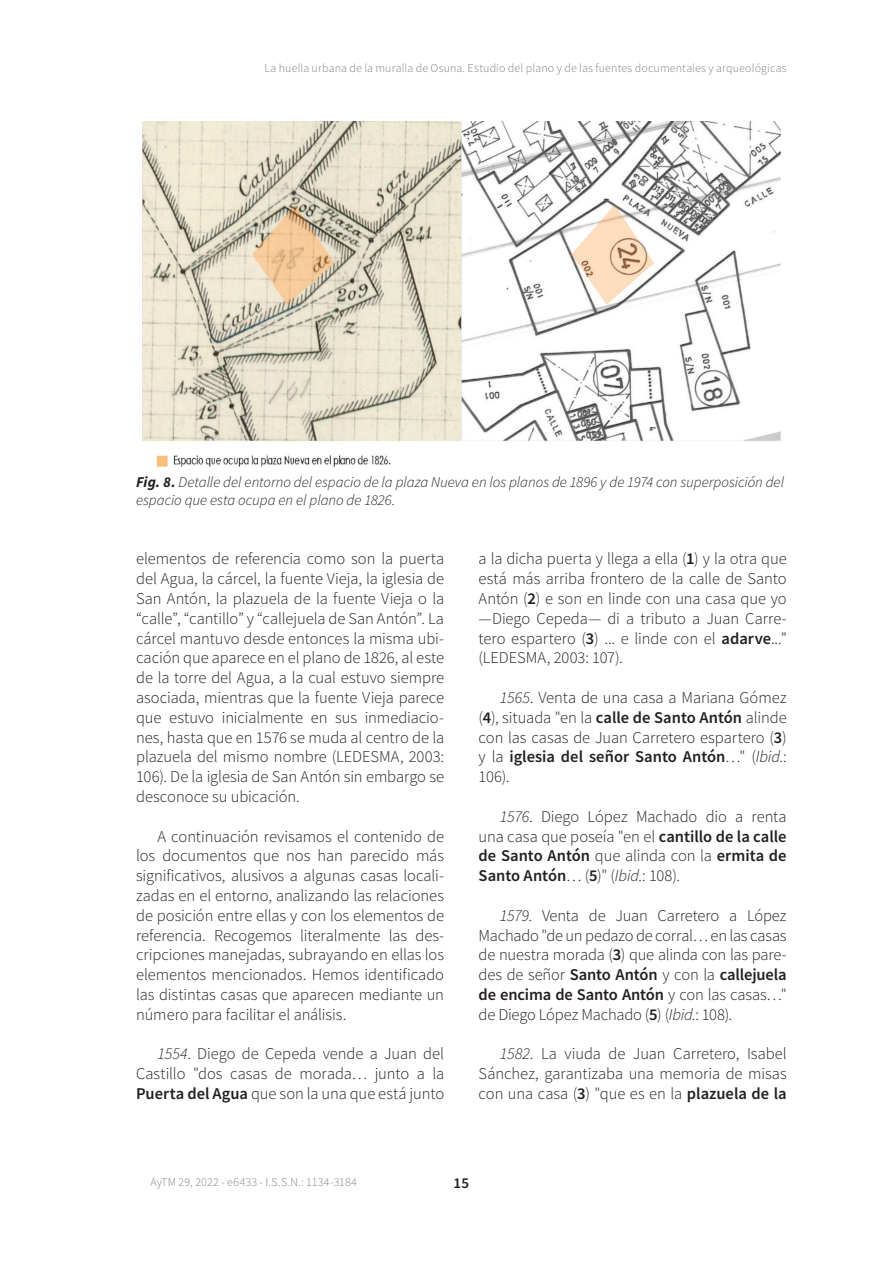
<style>
.page{position:relative;width:893px;height:1263px;background:#fff}
.page>*{position:absolute;margin:0;border:0;box-sizing:border-box;transform-origin:0 0}
.TX{font:300 16.5px/19.8px "Source Sans Pro";letter-spacing:-.005em;color:#231f20;text-align:justify}
.FC{font:italic 300 15px/18px "Source Sans Pro";color:#231f20}
.t1{font:600 15px "Source Sans Pro";color:#231f20}
.t2{font:300 12px "Source Sans Pro";letter-spacing:.01em;color:#808285}
.s1{font-weight:700}
.s2{font-style:italic}
.s3{font-weight:600}
</style>
<div class="page">
<img style="left:142px;top:121px;width:638px;height:345px">
<p class="t2" style="left:265px;top:61px;width:524px">La huella urbana de la muralla de Osuna. Estudio del plano y de las fuentes documentales y arqueológicas</p>
<p class="FC" style="left:136px;top:473px;width:650px"><span class="s1">Fig. 8.</span> Detalle del entorno del espacio de la plaza Nueva en los planos de 1896 y de 1974 con superposición del espacio que esta ocupa en el plano de 1826.</p>
<p class="TX" style="left:136px;top:549px;width:310px">elementos de referencia como son la puerta del Agua, la cárcel, la fuente Vieja, la iglesia de San Antón, la plazuela de la fuente Vieja o la “calle”, “cantillo” y “callejuela de San Antón”. La cárcel mantuvo desde entonces la misma ubi&shy;cación que aparece en el plano de 1826, al este de la torre del Agua, a la cual estuvo siempre asociada, mientras que la fuente Vieja parece que estuvo inicialmente en sus inmediacio&shy;nes, hasta que en 1576 se muda al centro de la plazuela del mismo nombre (LEDESMA, 2003:<br>106). De la iglesia de San Antón sin embargo se desconoce su ubicación.</p>
<p class="TX" style="left:136px;top:826px;width:310px;text-indent:21px">A continuación revisamos el contenido de los documentos que nos han parecido más significativos, alusivos a algunas casas locali&shy;zadas en el entorno, analizando las relaciones de posición entre ellas y con los elementos de referencia. Recogemos literalmente las des&shy;cripciones manejadas, subrayando en ellas los elementos mencionados. Hemos identificado las distintas casas que aparecen mediante un número para facilitar el análisis.</p>
<p class="TX" style="left:136px;top:1044px;width:310px;text-indent:21px"><span class="s2">1554</span>. Diego de Cepeda vende a Juan del Castillo "dos casas de morada… junto a la <span class="s3">Puerta del Agua</span> que son la una que está junto</p>
<p class="TX" style="left:479px;top:549px;width:310px">a la dicha puerta y llega a ella (<span class="s3">1</span>) y la otra que está más arriba frontero de la calle de Santo Antón (<span class="s3">2</span>) e son en linde con una casa que yo —Diego Cepeda— di a tributo a Juan Carre&shy;tero espartero (<span class="s3">3</span>) ... e linde con el <span class="s3">adarve</span>...” (LEDESMA, 2003: 107).</p>
<p class="TX" style="left:479px;top:688px;width:310px;text-indent:21px"><span class="s2">1565</span>. Venta de una casa a Mariana Gómez (<span class="s3">4</span>), situada "en la <span class="s3">calle de Santo Antón</span> alinde con las casas de Juan Carretero espartero (<span class="s3">3</span>) y la <span class="s3">iglesia del señor Santo Antón</span>…" (<span class="s2">Ibid.</span>:<br>106).</p>
<p class="TX" style="left:479px;top:806px;width:310px;text-indent:21px"><span class="s2">1576</span>. Diego López Machado dio a renta una casa que poseía "en el <span class="s3">cantillo de la calle de Santo Antón</span> que alinda con la <span class="s3">ermita de Santo Antón</span>… (<span class="s3">5</span>)" (<span class="s2">Ibid.</span>: 108).</p>
<p class="TX" style="left:479px;top:905px;width:310px;text-indent:21px"><span class="s2">1579</span>. Venta de Juan Carretero a López Machado "de un pedazo de corral… en las casas de nuestra morada (<span class="s3">3</span>) que alinda con las pare&shy;des de señor <span class="s3">Santo Antón</span> y con la <span class="s3">callejuela de encima de Santo Antón</span> y con las casas…" de Diego López Machado (<span class="s3">5</span>) (<span class="s2">Ibid.</span>: 108).</p>
<p class="TX" style="left:479px;top:1044px;width:310px;text-indent:21px"><span class="s2">1582</span>. La viuda de Juan Carretero, Isabel Sánchez, garantizaba una memoria de misas con una casa (<span class="s3">3</span>) "que es en la <span class="s3">plazuela de la</span></p>
<p class="t2" style="left:150px;top:1174px;width:208px">AyTM 29, 2022 - e6433 - I.S.S.N.: 1134-3184</p>
<p class="t1" style="left:453px;top:1173px;width:17px">15</p>
</div>
